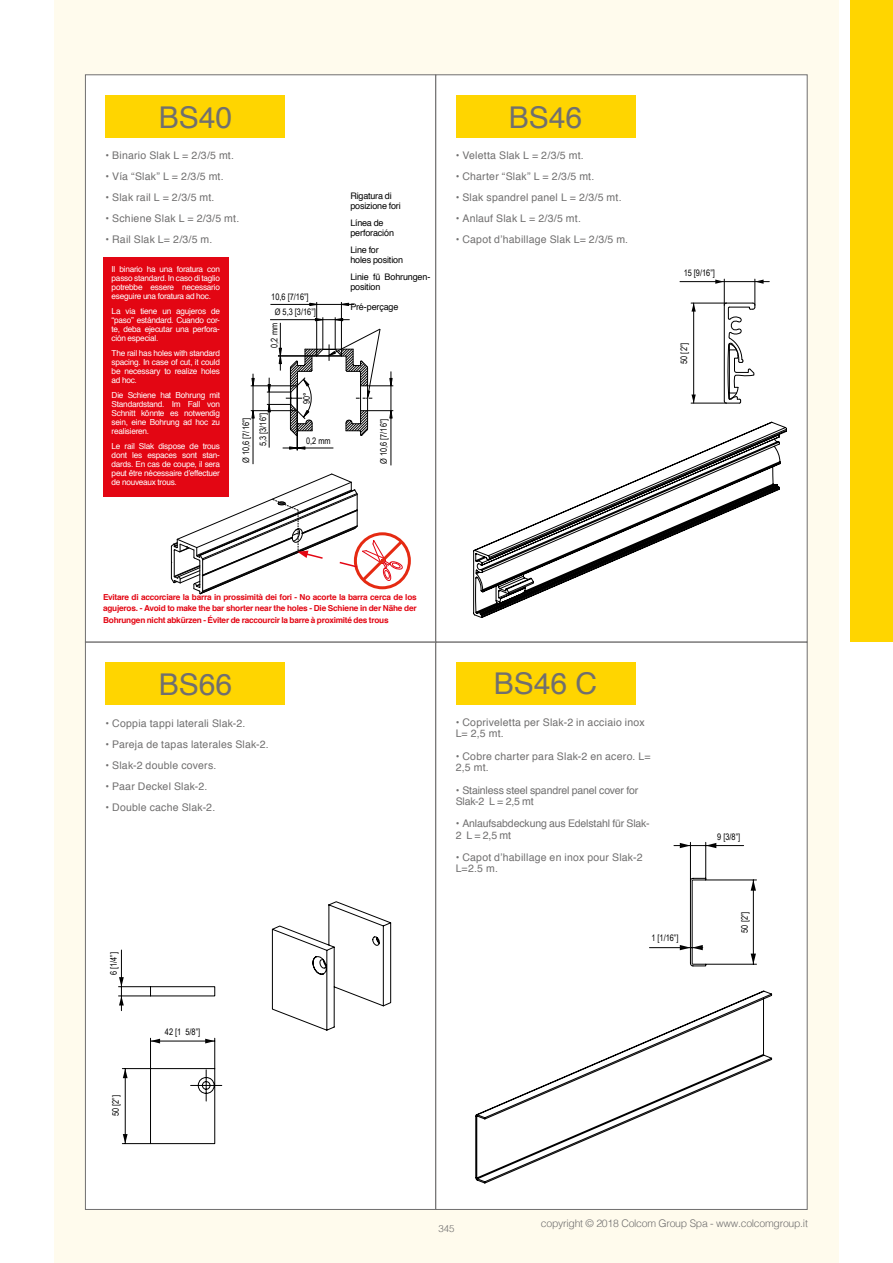
<style>
.page{position:relative;width:893px;height:1263px;background:#fff}
.page>*{position:absolute;margin:0;border:0;box-sizing:border-box;transform-origin:0 0}
.t1{font:30px "Helvetica";color:#706f6f}
.t2{font:10.5px/11.2px "Helvetica";letter-spacing:.02em;color:#706f6f}
.t3{font:10.5px/11.2px "Helvetica";letter-spacing:-.015em;color:#706f6f}
.t4{font:300 10.5px "Helvetica";letter-spacing:-.025em;color:#706f6f}
.t5{font:10.5px/11.2px "Helvetica";letter-spacing:-.01em;color:#706f6f}
.t6{font:300 9.75px "Helvetica";color:#706f6f}
.t7{font:9px "Arial Narrow";color:#000}
.t8{font:9px/10.5px "Helvetica";letter-spacing:-.02em;color:#000}
.t9{font:8.25px/9px "Helvetica";letter-spacing:-.03em;color:#fff;text-align:justify}
.t10{font:700 8.25px/10.5px "Helvetica";letter-spacing:-.025em;color:#e30613}
</style>
<div class="page">
<div style="left:850px;top:0;width:43px;height:642px;background:#ffd500"></div>
<div style="left:54px;top:0;width:785px;height:1263px;background:#fffbed"></div>
<div style="left:85px;top:74px;width:351px;height:568px;background:#fff;border:1px solid #706f6f"></div>
<div style="left:85px;top:642px;width:351px;height:568px;background:#fff;border:1px solid #706f6f"></div>
<div style="left:435px;top:74px;width:372px;height:568px;background:#fff;border:1px solid #706f6f"></div>
<div style="left:435px;top:642px;width:372px;height:568px;background:#fff;border:1px solid #706f6f"></div>
<div style="left:106px;top:662px;width:179px;height:43px;background:#ffd500"></div>
<div style="left:456px;top:96px;width:179px;height:42px;background:#ffd500"></div>
<svg style="left:473px;top:422px;width:314px;height:196px"></svg>
<svg style="left:272px;top:901px;width:119px;height:130px"></svg>
<div style="left:456px;top:662px;width:179px;height:43px;background:#ffd500"></div>
<svg style="left:475px;top:991px;width:298px;height:193px"></svg>
<div style="left:106px;top:96px;width:179px;height:42px;background:#ffd500"></div>
<div style="left:103px;top:257px;width:126px;height:240px;background:#e30613"></div>
<div style="left:354px;top:532px;width:57px;height:57px;border:3px solid #e52a12;border-radius:50%"></div>
<svg style="left:171px;top:473px;width:235px;height:121px"></svg>
<hr style="left:335px;top:317px;width:1px;height:32px;background:#000">
<hr style="left:270px;top:319px;width:53px;height:1px;background:#000">
<hr style="left:323px;top:317px;width:1px;height:32px;background:#000">
<hr style="left:253px;top:411px;width:1px;height:53px;background:#000">
<hr style="left:251px;top:410px;width:46px;height:1px;background:#000">
<hr style="left:391px;top:411px;width:1px;height:54px;background:#000">
<hr style="left:251px;top:386px;width:46px;height:1px;background:#000">
<hr style="left:280px;top:323px;width:1px;height:33px;background:#000">
<hr style="left:317px;top:304px;width:37px;height:1px;background:#000">
<hr style="left:270px;top:304px;width:47px;height:1px;background:#000">
<hr style="left:341px;top:302px;width:1px;height:53px;background:#000">
<hr style="left:316px;top:302px;width:1px;height:53px;background:#000">
<svg style="left:341px;top:303px;width:8px;height:3px"></svg>
<svg style="left:310px;top:303px;width:7px;height:3px"></svg>
<svg style="left:252px;top:374px;width:2px;height:44px"></svg>
<svg style="left:315px;top:318px;width:35px;height:3px"></svg>
<svg style="left:267px;top:329px;width:126px;height:121px"></svg>
<svg style="left:691px;top:304px;width:5px;height:8px"></svg>
<svg style="left:691px;top:394px;width:5px;height:9px"></svg>
<hr style="left:680px;top:281px;width:89px;height:1px;background:#000">
<hr style="left:693px;top:303px;width:1px;height:100px;background:#000">
<hr style="left:691px;top:303px;width:35px;height:1px;background:#000">
<hr style="left:691px;top:403px;width:35px;height:1px;background:#000">
<svg style="left:715px;top:279px;width:49px;height:125px"></svg>
<svg style="left:118px;top:950px;width:104px;height:194px"></svg>
<svg style="left:649px;top:842px;width:108px;height:124px"></svg>
<h1 class="t1" style="left:159px;top:94px;width:75px">BS40</h1>
<p class="t2" style="left:106px;top:150px;width:130px">• Binario Slak L = 2/3/5 mt.</p>
<p class="t2" style="left:106px;top:171px;width:120px">• Vía “Slak” L = 2/3/5 mt.</p>
<p class="t2" style="left:106px;top:192px;width:111px">• Slak rail L = 2/3/5 mt.</p>
<p class="t2" style="left:106px;top:213px;width:135px">• Schiene Slak L = 2/3/5 mt.</p>
<p class="t2" style="left:106px;top:234px;width:108px">• Rail Slak L= 2/3/5 m.</p>
<p class="t8" style="left:350px;top:191px;width:52px">Rigatura di posizione fori</p>
<p class="t8" style="left:350px;top:218px;width:45px">Línea de perforación</p>
<p class="t8" style="left:350px;top:245px;width:54px">Line for<br>holes position</p>
<p class="t8" style="left:350px;top:272px;width:81px">Linie fü Bohrungen&shy;position</p>
<p class="t8" style="left:350px;top:302px;width:50px">Pré-perçage</p>
<p class="t9" style="left:112px;top:265px;width:110px">Il binario ha una foratura con passo standard. In caso di taglio potrebbe essere necessario eseguire una foratura ad hoc.</p>
<p class="t9" style="left:112px;top:307px;width:110px">La via tiene un agujeros de “paso” estándard. Cuando cor&shy;te, deba ejecutar una perfora&shy;ción especial.</p>
<p class="t9" style="left:112px;top:349px;width:110px">The rail has holes with standard spacing. In case of cut, it could be necessary to realize holes ad hoc.</p>
<p class="t9" style="left:112px;top:391px;width:110px">Die Schiene hat Bohrung mit Standardstand. Im Fall von Schnitt könnte es notwendig sein, eine Bohrung ad hoc zu realisieren.</p>
<p class="t9" style="left:112px;top:442px;width:110px">Le rail Slak dispose de trous dont les espaces sont stan&shy;dards. En cas de coupe, il sera peut être nécessaire d’effectuer de nouveaux trous.</p>
<p class="t7" style="left:271px;top:290px;width:39px">10,6 [7/16”]</p>
<p class="t7" style="left:275px;top:305px;width:43px">Ø 5,3 [3/16”]</p>
<p class="t7" style="left:268px;top:348px;width:26px;rotate:-90deg">0,2 mm</p>
<p class="t7" style="left:300px;top:404px;width:13px;rotate:-90deg">90°</p>
<p class="t7" style="left:306px;top:435px;width:26px">0,2 mm</p>
<p class="t7" style="left:256px;top:446px;width:35px;rotate:-90deg">5,3 [3/16”]</p>
<p class="t7" style="left:239px;top:463px;width:47px;rotate:-90deg">Ø 10,6 [7/16”]</p>
<p class="t7" style="left:377px;top:464px;width:47px;rotate:-90deg">Ø 10,6 [7/16”]</p>
<h1 class="t1" style="left:509px;top:94px;width:75px">BS46</h1>
<p class="t2" style="left:456px;top:150px;width:130px">• Veletta Slak L = 2/3/5 mt.</p>
<p class="t2" style="left:456px;top:171px;width:140px">• Charter “Slak” L = 2/3/5 mt.</p>
<p class="t2" style="left:456px;top:192px;width:167px">• Slak spandrel panel L = 2/3/5 mt.</p>
<p class="t2" style="left:456px;top:213px;width:127px">• Anlauf Slak L = 2/3/5 mt.</p>
<p class="t2" style="left:456px;top:234px;width:174px">• Capot d’habillage Slak L= 2/3/5 m.</p>
<p class="t7" style="left:684px;top:266px;width:33px">15 [9/16”]</p>
<p class="t7" style="left:677px;top:364px;width:22px;rotate:-90deg">50 [2”]</p>
<p class="t10" style="left:103px;top:592px;width:315px">Evitare di accorciare la barra in prossimità dei fori - No acorte la barra cerca de los agujeros. - Avoid to make the bar shorter near the holes - Die Schiene in der Nähe der</p>
<p class="t10" style="left:103px;top:615px;width:287px">Bohrungen nicht abkürzen - Éviter de raccourcir la barre à proximité des trous</p>
<h1 class="t1" style="left:159px;top:661px;width:75px">BS66</h1>
<p class="t2" style="left:106px;top:718px;width:141px">• Coppia tappi laterali Slak-2.</p>
<p class="t2" style="left:106px;top:739px;width:165px">• Pareja de tapas laterales Slak-2.</p>
<p class="t2" style="left:106px;top:760px;width:112px">• Slak-2 double covers.</p>
<p class="t2" style="left:106px;top:781px;width:104px">• Paar Deckel Slak-2.</p>
<p class="t2" style="left:106px;top:802px;width:111px">• Double cache Slak-2.</p>
<p class="t7" style="left:107px;top:975px;width:24px;rotate:-90deg">6 [1/4”]</p>
<p class="t7" style="left:109px;top:1116px;width:22px;rotate:-90deg">50 [2”]</p>
<p class="t7" style="left:165px;top:1025px;width:37px">42 [1 5/8”]</p>
<h1 class="t1" style="left:494px;top:661px;width:105px">BS46 C</h1>
<p class="t2" style="left:456px;top:717px;width:191px">• Copriveletta per Slak-2 in acciaio inox<br>L= 2,5 mt.</p>
<p class="t2" style="left:456px;top:751px;width:196px">• Cobre charter para Slak-2 en acero. L=<br>2,5 mt.</p>
<p class="t3" style="left:456px;top:785px;width:184px">• Stainless steel spandrel panel cover for<br>Slak-2 L = 2,5 mt</p>
<p class="t5" style="left:456px;top:818px;width:195px">• Anlaufsabdeckung aus Edelstahl für Slak-<br>2 L = 2,5 mt</p>
<p class="t2" style="left:456px;top:852px;width:188px">• Capot d’habillage en inox pour Slak-2<br>L=2.5 m.</p>
<p class="t7" style="left:651px;top:931px;width:29px">1 [1/16”]</p>
<p class="t7" style="left:717px;top:831px;width:24px">9 [3/8”]</p>
<p class="t7" style="left:738px;top:933px;width:22px;rotate:-90deg">50 [2”]</p>
<p class="t6" style="left:438px;top:1220px;width:18px">345</p>
<p class="t4" style="left:541px;top:1214px;width:268px">copyright © 2018 Colcom Group Spa - www.colcomgroup.it</p>
</div>
